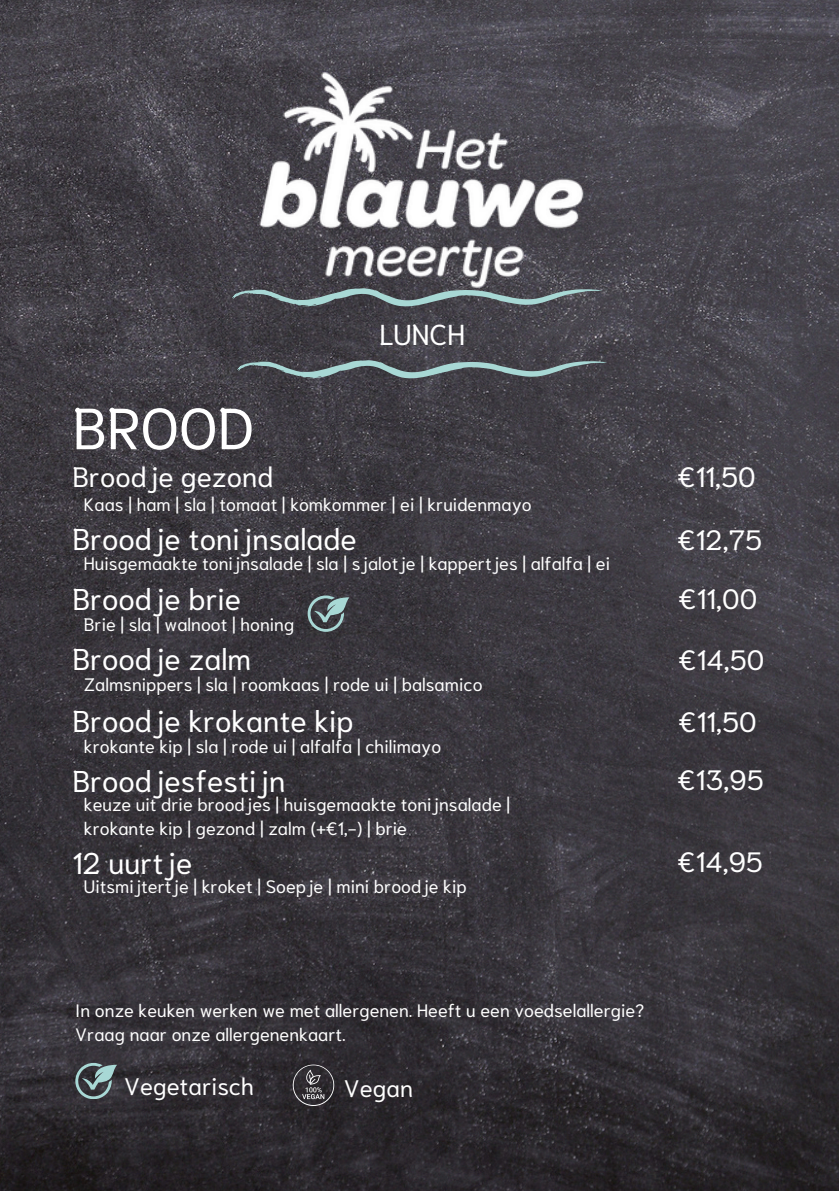
<style>
.page{position:relative;width:839px;height:1191px;background:#fff}
.page>*{position:absolute;margin:0;border:0;box-sizing:border-box;transform-origin:0 0}
.t1{font:58px "Niramit";color:#fff}
.t2{font:30px "Niramit";color:#fff}
.t3{font:28.8px "Niramit";color:#fff}
.t4{font:28px "Niramit";color:#fff}
.t5{font:24px "Niramit";color:#fff}
.t6{font:18px/24px "Niramit";color:#fff}
</style>
<div class="page">
<img style="left:0;top:0;width:838px;height:1191px">
<svg style="left:232px;top:288px;width:370px;height:18px;background:#626e72"></svg>
<img style="left:257px;top:70px;width:331px;height:217px">
<svg style="left:237px;top:360px;width:370px;height:18px;background:#606c70"></svg>
<svg style="left:75px;top:1063px;width:42px;height:36px;background:#5f6e71"></svg>
<svg style="left:293px;top:1065px;width:41px;height:41px;background:#4a474b"></svg>
<svg style="left:307px;top:595px;width:42px;height:36px;background:#617173"></svg>
<p class="t1" style="left:72px;top:385px;width:183px">BROOD</p>
<p class="t3" style="left:379px;top:313px;width:87px">LUNCH</p>
<h1 class="t4" style="left:72px;top:456px;width:202px">Broodje gezond</h1>
<h3 class="t6" style="left:84px;top:491px;width:449px">Kaas | ham | sla | tomaat | komkommer | ei | kruidenmayo</h3>
<p class="t2" style="left:72px;top:517px;width:286px">Broodje tonijnsalade</p>
<h3 class="t6" style="left:84px;top:550px;width:527px">Huisgemaakte tonijnsalade | sla | sjalotje | kappertjes | alfalfa | ei</h3>
<h2 class="t2" style="left:72px;top:577px;width:170px">Broodje brie</h2>
<p class="t6" style="left:84px;top:611px;width:212px">Brie | sla | walnoot | honing</p>
<h3 class="t2" style="left:72px;top:637px;width:180px">Broodje zalm</h3>
<p class="t6" style="left:84px;top:670px;width:400px">Zalmsnippers | sla | roomkaas | rode ui | balsamico</p>
<h3 class="t2" style="left:72px;top:699px;width:283px">Broodje krokante kip</h3>
<p class="t6" style="left:84px;top:733px;width:359px">krokante kip | sla | rode ui | alfalfa | chilimayo</p>
<p class="t2" style="left:72px;top:759px;width:214px">Broodjesfestijn</p>
<h3 class="t6" style="left:84px;top:791px;width:427px">keuze uit drie broodjes | huisgemaakte tonijnsalade |</h3>
<p class="t6" style="left:84px;top:815px;width:324px">krokante kip | gezond | zalm (+€1,-) | brie</p>
<p class="t2" style="left:72px;top:841px;width:121px">12 uurtje</p>
<h3 class="t6" style="left:84px;top:873px;width:384px">Uitsmijtertje | kroket | Soepje | mini broodje kip</h3>
<p class="t4" style="left:677px;top:456px;width:80px">€11,50</p>
<h3 class="t4" style="left:677px;top:519px;width:86px">€12,75</h3>
<h3 class="t4" style="left:678px;top:578px;width:80px">€11,00</h3>
<h3 class="t4" style="left:678px;top:639px;width:87px">€14,50</h3>
<h3 class="t4" style="left:678px;top:701px;width:80px">€11,50</h3>
<h3 class="t4" style="left:677px;top:759px;width:88px">€13,95</h3>
<h3 class="t4" style="left:677px;top:841px;width:87px">€14,95</h3>
<p class="t6" style="left:75px;top:997px;width:570px">In onze keuken werken we met allergenen. Heeft u een voedselallergie?<br>Vraag naar onze allergenenkaart.</p>
<h3 class="t5" style="left:124px;top:1069px;width:131px">Vegetarisch</h3>
<p class="t5" style="left:344px;top:1071px;width:71px">Vegan</p>
</div>
